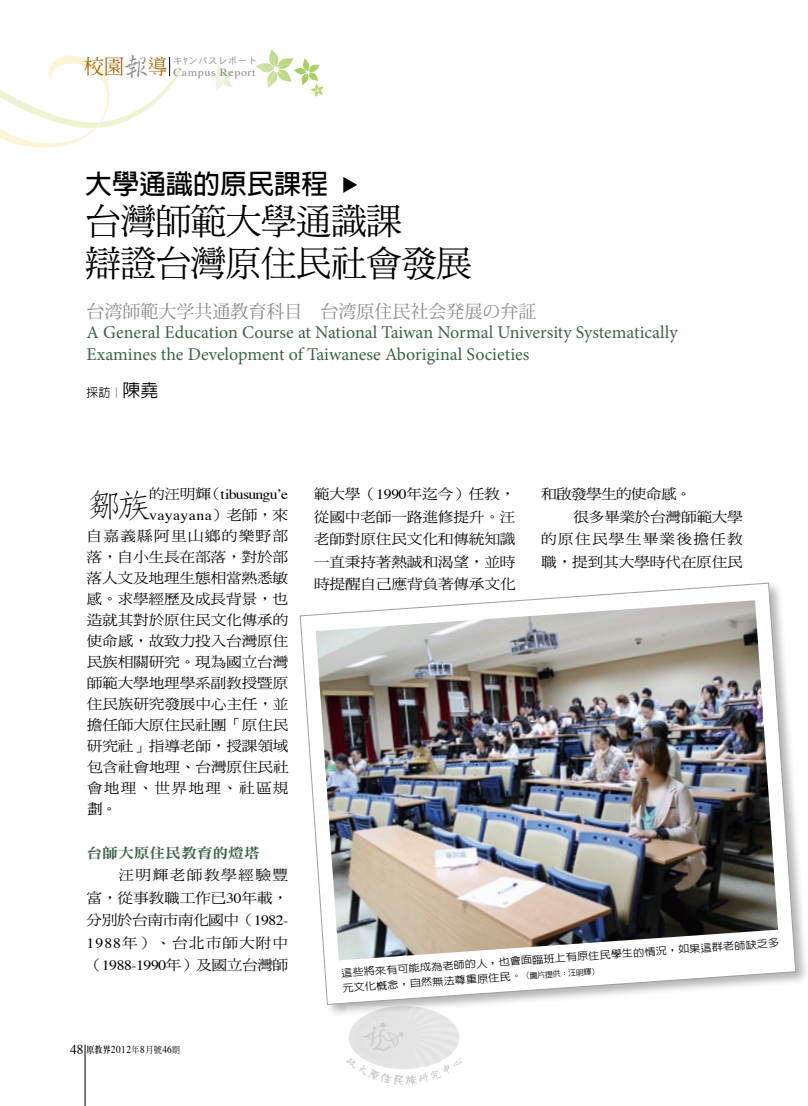
<style>
.page{position:relative;width:808px;height:1106px;background:#fff}
.page>*{position:absolute;margin:0;border:0;box-sizing:border-box;transform-origin:0 0}
.t1{font:36px/42px "DF Ming Std W5";letter-spacing:-.025em;color:#000}
.t2{font:300 33px "AR Fang Song B5 HK";color:#000;scale:1.11 1}
.t3{font:700 27px "AR Hei B5";color:#000}
.t4{font:18px/21.3px "Minion Pro";color:#396545}
.t5{font:14.1px/22.5px "DF Ming Std W5";letter-spacing:-.015em;color:#000;text-align:justify;scale:1.11 1}
.t6{font:14.1px "DF Ming Std W5";letter-spacing:.075em;color:#000;scale:1.11 1}
.t7{font:14.1px "Times";letter-spacing:-.05em;color:#000;scale:1.11 1}
.t8{font:14.1px "DF Ming Std W5";letter-spacing:-.035em;color:#000;scale:1.11 1}
.t9{font:14.1px "DF Ming Std W5";letter-spacing:.06em;color:#000;scale:1.11 1}
.t10{font:14.1px "Times";letter-spacing:.02em;color:#000;scale:1.11 1}
.t11{font:14.1px "DF Ming Std W9";color:#396545;scale:1.11 1}
.t12{font:14.1px "DF Ming Std W5";letter-spacing:.085em;color:#000;scale:1.11 1}
.t13{font:14.1px "DF Ming Std W5";letter-spacing:-.05em;color:#000;scale:1.11 1}
.t14{font:500 12px "AR Hei B5";color:#000}
.t15{font:10.8px "Times";letter-spacing:.05em;color:#898989;scale:1.11 1}
.t16{font:10.5px "Times";letter-spacing:.05em;color:#000;scale:.9 1}
.t17{font:500 10.05px/15px "AR Hei B5";color:#000;scale:1.11 1}
.t18{font:9px "Heisei Kaku Go Std W3";letter-spacing:.1em;color:#898989}
.s1{font-family:"AR Xing Shu B5";font-weight:500;font-size:27.75px}
.s2{font-family:"Koz Min Pro";color:#898989}
.s3{font-size:18px}
.s4{font-family:"DF Ming Std W5"}
.s5{font-family:"Times"}
.s6{font-size:13.5px}
.s7{font-family:"AR Ming B5";font-weight:800;font-size:9px}
.s8{font-family:"DF Ming Std W5";font-size:9px}
.s9{font-size:8.1px}
</style>
<div class="page">
<svg style="left:256px;top:49px;width:68px;height:48px"></svg>
<svg style="left:208px;top:65px;width:25px;height:26px"></svg>
<hr style="left:85px;top:1044px;width:1px;height:62px;background:#000">
<svg style="left:0;top:55px;width:182px;height:93px"></svg>
<svg style="left:343px;top:177px;width:14px;height:16px"></svg>
<div style="left:298px;top:581px;width:510px;height:437px;background:#000;opacity:.3"></div>
<svg style="left:300px;top:582px;width:496px;height:422px"></svg>
<img style="left:316px;top:600px;width:462px;height:360px">
<img style="left:347px;top:1006px;width:114px;height:78px">
<p class="t15" style="left:84px;top:66px;width:156px"><sup>校園</sup><span class="s1">報</span><sup>導</sup> Campus Report</p>
<p class="t18" style="left:173px;top:55px;width:85px">キﾔンパスレポート</p>
<p class="t3" style="left:85px;top:170px;width:244px">大學通識的原民課程</p>
<p class="t1" style="left:85px;top:200px;width:388px">台灣師範大學通識課<br>辯證台灣原住民社會發展</p>
<p class="t4" style="left:87px;top:301px;width:592px"><span class="s2">台湾師範大学共通教育科目　台湾原住民社会発展の弁証<br></span>A General Education Course at National Taiwan Normal University Systematically<br>Examines the Development of Taiwanese Aboriginal Societies</p>
<p class="t14" style="left:87px;top:386px;width:73px">採訪︱<span class="s3">陳堯</span></p>
<p class="t2" style="left:87px;top:489px;width:61px">鄒族</p>
<p class="t7" style="left:149px;top:485px;width:127px"><span class="s4">的汪明輝（</span>tibusungu’e</p>
<p class="t10" style="left:149px;top:506px;width:127px">vayayana<span class="s4">）老師，來</span></p>
<p class="t6" style="left:87px;top:528px;width:183px">自嘉義縣阿里山鄉的樂野部</p>
<p class="t5" style="left:87px;top:545px;width:183px">落，自小生長在部落，對於部</p>
<p class="t5" style="left:87px;top:566px;width:183px">落人文及地理生態相當熟悉敏</p>
<p class="t5" style="left:87px;top:587px;width:183px">感。求學經歷及成長背景，也</p>
<p class="t5" style="left:87px;top:608px;width:183px">造就其對於原住民文化傳承的</p>
<p class="t5" style="left:87px;top:629px;width:183px">使命感，故致力投入台灣原住</p>
<p class="t5" style="left:87px;top:650px;width:183px">民族相關研究。現為國立台灣</p>
<p class="t5" style="left:87px;top:671px;width:183px">師範大學地理學系副教授暨原</p>
<p class="t5" style="left:87px;top:692px;width:183px">住民族研究發展中心主任，並</p>
<p class="t5" style="left:87px;top:713px;width:183px">擔任師大原住民社團「原住民</p>
<p class="t5" style="left:87px;top:734px;width:183px">研究社」指導老師，授課領域</p>
<p class="t5" style="left:87px;top:755px;width:183px">包含社會地理、台灣原住民社</p>
<p class="t6" style="left:87px;top:780px;width:183px">會地理、世界地理、社區規</p>
<p class="t5" style="left:87px;top:797px;width:29px">劃。</p>
<p class="t11" style="left:87px;top:845px;width:158px">台師大原住民教育的燈塔</p>
<p class="t12" style="left:118px;top:867px;width:155px">汪明輝老師教學經驗豐</p>
<p class="t5" style="left:87px;top:886px;width:183px">富，從事教職工作已<span class="s5">30</span>年載，</p>
<p class="t8" style="left:87px;top:912px;width:183px">分別於台南市南化國中（<span class="s5">1982-</span></p>
<p class="t9" style="left:87px;top:935px;width:183px"><span class="s5">1988</span>年）、台北市師大附中</p>
<p class="t5" style="left:87px;top:953px;width:183px">（<span class="s5">1988-1990</span>年）及國立台灣師</p>
<p class="t16" style="left:70px;top:1042px;width:124px"><span class="s6">48</span> <span class="s7">原教界</span>2012<span class="s8">年</span>8<span class="s8">月號</span>46<span class="s8">期</span></p>
<p class="t5" style="left:314px;top:482px;width:183px">範大學（<span class="s5">1990</span>年迄今）任教，從國中老師一路進修提升。汪老師對原住民文化和傳統知識一直秉持著熱誠和渴望，並時時提醒自己應背負著傳承文化</p>
<p class="t13" style="left:541px;top:486px;width:137px">和啟發學生的使命感。</p>
<p class="t5" style="left:573px;top:505px;width:154px">很多畢業於台灣師範大學</p>
<p class="t6" style="left:541px;top:531px;width:183px">的原住民學生畢業後擔任教</p>
<p class="t5" style="left:541px;top:550px;width:183px">職，提到其大學時代在原住民</p>
<p class="t17" style="left:341px;top:965px;width:397px;rotate:-4deg">這些將來有可能成為老師的人，也會面臨班上有原住民學生的情況，如果這群老師缺乏多元文化概念，自然無法尊重原住民。<span class="s9">（圖片提供：汪明輝）</span></p>
</div>
